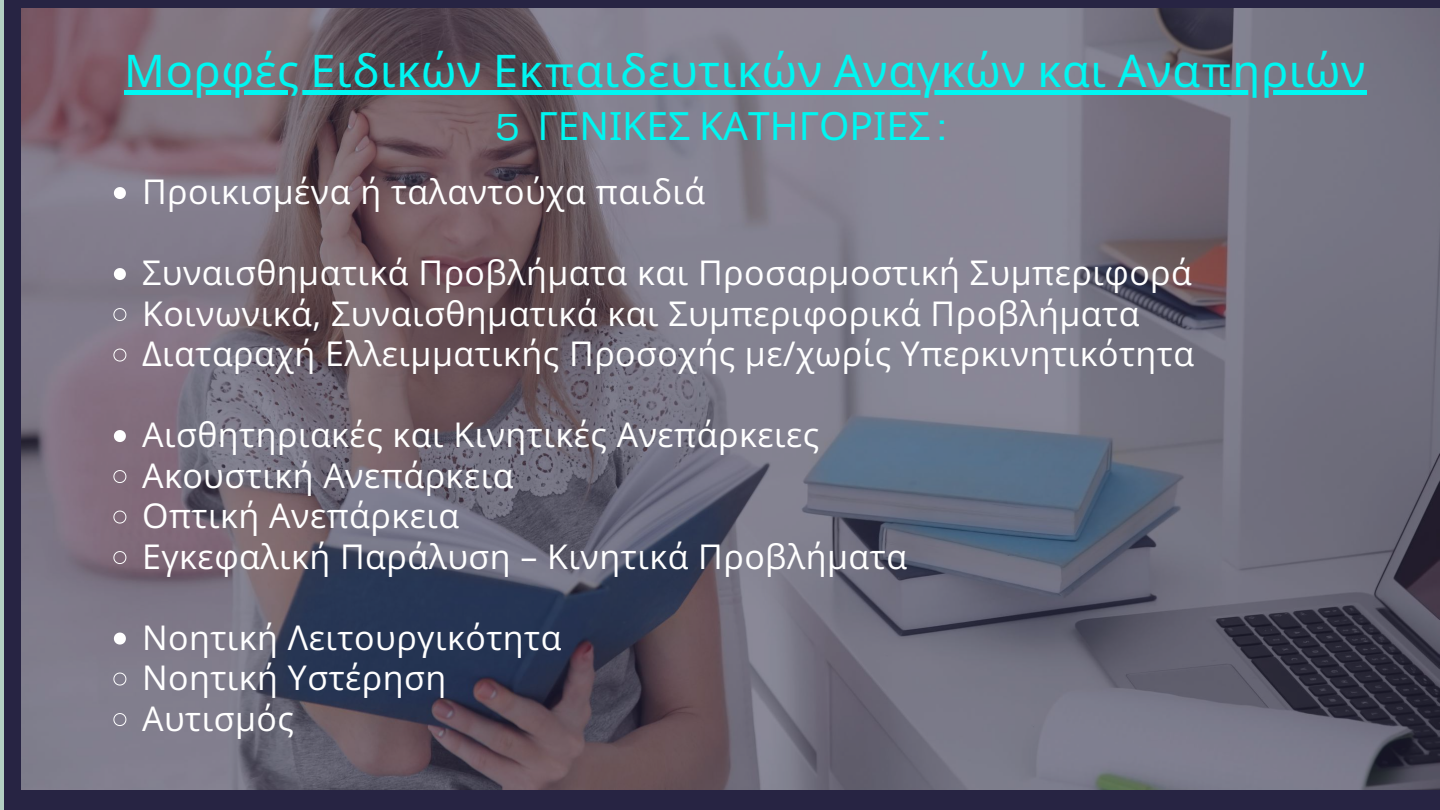
<style>
.page{position:relative;width:1440px;height:810px;background:#272443}
.page>*{position:absolute;margin:0;border:0;box-sizing:border-box;transform-origin:0 0}
.t1{font:45px "Noto Sans";letter-spacing:.015em;color:#00f6f1}
.t2{font:39px "Noto Sans";color:#00f6f1}
.t3{font:34px/40.5px "Open Sans";letter-spacing:.015em;color:#fff}
.s1{font-family:"Telegraf"}
</style>
<div class="page">
<img style="left:22px;top:8px;width:1418px;height:782px">
<hr style="left:0;top:0;width:4px;height:810px;background:#b3cfc2">
<div style="left:124px;top:90px;width:1242px;height:5px;background:#00f6f1"></div>
<svg style="left:114px;top:187px;width:12px;height:12px"></svg>
<svg style="left:114px;top:268px;width:12px;height:12px"></svg>
<svg style="left:113px;top:308px;width:14px;height:13px"></svg>
<svg style="left:113px;top:348px;width:14px;height:14px"></svg>
<svg style="left:114px;top:430px;width:12px;height:12px"></svg>
<svg style="left:113px;top:470px;width:14px;height:13px"></svg>
<svg style="left:113px;top:510px;width:14px;height:14px"></svg>
<svg style="left:113px;top:551px;width:14px;height:13px"></svg>
<svg style="left:114px;top:633px;width:12px;height:12px"></svg>
<svg style="left:113px;top:672px;width:14px;height:14px"></svg>
<svg style="left:113px;top:713px;width:14px;height:13px"></svg>
<h1 class="t1" style="left:124px;top:39px;width:1243px">Μορφές Ειδικών Εκ<span class="s1">π</span>αιδευτικών Αναγκών και Ανα<span class="s1">π</span>ηριών</h1>
<p class="t2" style="left:495px;top:98px;width:451px"><span class="s1">5</span> ΓΕΝΙΚΕΣ ΚΑΤΗΓΟΡΙΕΣ <span class="s1">:</span></p>
<p class="t3" style="left:142px;top:171px;width:565px">Προικισμένα ή ταλαντούχα παιδιά</p>
<p class="t3" style="left:142px;top:252px;width:1054px">Συναισθηματικά Προβλήματα και Προσαρμοστική Συμπεριφορά<br>Κοινωνικά, Συναισθηματικά και Συμπεριφορικά Προβλήματα<br>Διαταραχή Ελλειμματικής Προσοχής με/χωρίς Υπερκινητικότητα</p>
<p class="t3" style="left:142px;top:414px;width:767px">Αισθητηριακές και Κινητικές Ανεπάρκειες<br>Ακουστική Ανεπάρκεια<br>Οπτική Ανεπάρκεια<br>Εγκεφαλική Παράλυση – Κινητικά Προβλήματα</p>
<p class="t3" style="left:142px;top:616px;width:421px">Νοητική Λειτουργικότητα<br>Νοητική Υστέρηση<br>Αυτισμός</p>
</div>
